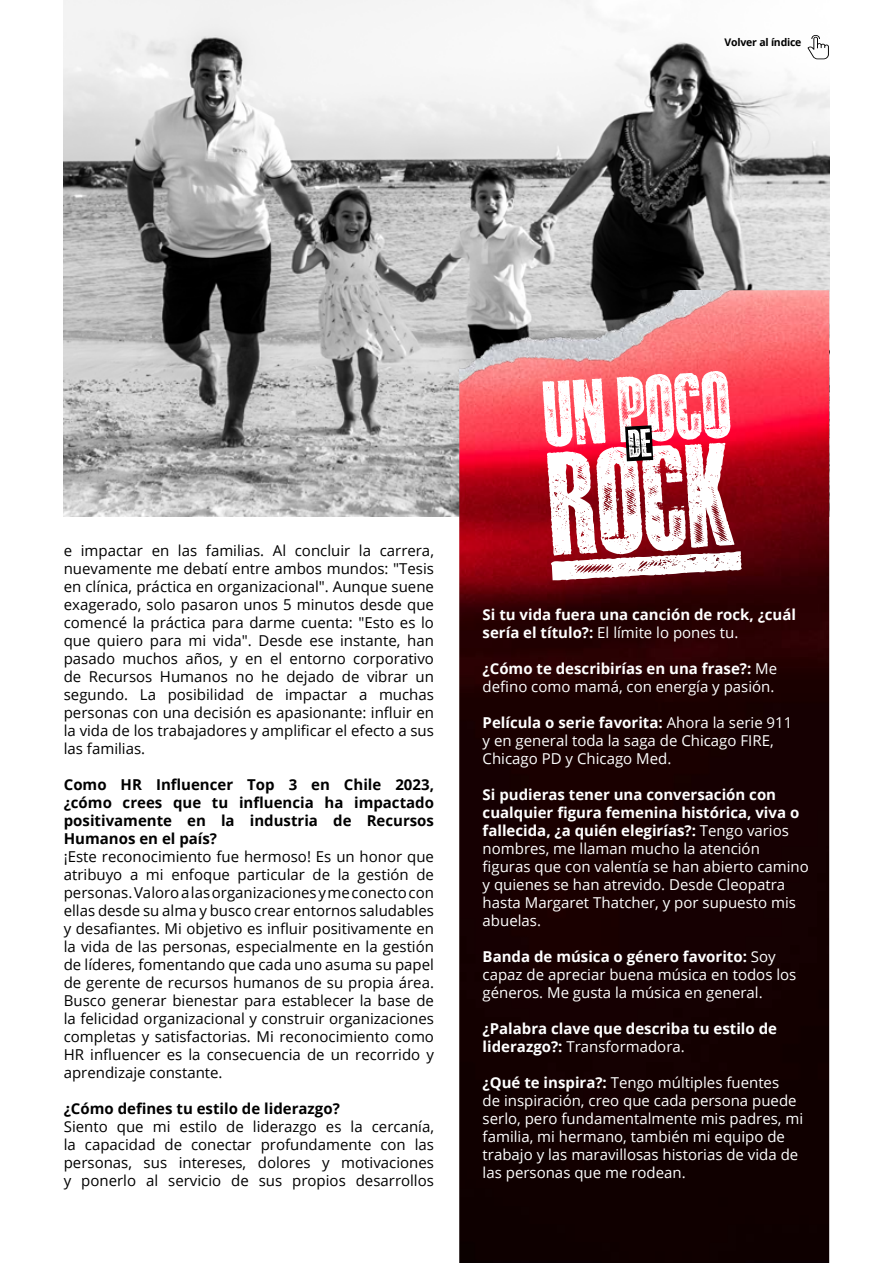
<style>
.page{position:relative;width:893px;height:1263px;background:#fff}
.page>*{position:absolute;margin:0;border:0;box-sizing:border-box;transform-origin:0 0}
.t1{font:15px/18px "Open Sans";color:#000;text-align:justify}
.t2{font:15px/18px "Open Sans";color:#fff}
.t3{font:700 15px/18px "Open Sans";color:#000;text-align:justify}
.t4{font:700 15px/18px "Open Sans";color:#fff}
.t5{font:700 10.5px "Open Sans";letter-spacing:-.02em;color:#000}
.s1{font-weight:400}
.s2{font-weight:700}
</style>
<div class="page">
<img style="left:64px;top:0;width:765px;height:517px">
<img style="left:459px;top:290px;width:370px;height:973px">
<img style="left:459px;top:290px;width:294px;height:101px">
<svg style="left:543px;top:371px;width:199px;height:209px"></svg>
<svg style="left:807px;top:35px;width:22px;height:24px"></svg>
<p class="t5" style="left:725px;top:35px;width:78px">Volver al índice</p>
<p class="t1" style="left:64px;top:541px;width:372px">e impactar en las familias. Al concluir la carrera, nuevamente me debatí entre ambos mundos: "Tesis en clínica, práctica en organizacional". Aunque suene exagerado, solo pasaron unos 5 minutos desde que comencé la práctica para darme cuenta: "Esto es lo que quiero para mi vida". Desde ese instante, han pasado muchos años, y en el entorno corporativo de Recursos Humanos no he dejado de vibrar un segundo. La posibilidad de impactar a muchas personas con una decisión es apasionante: influir en la vida de los trabajadores y amplificar el efecto a sus las familias.</p>
<p class="t3" style="left:64px;top:775px;width:372px">Como HR Influencer Top 3 en Chile 2023, ¿cómo crees que tu influencia ha impactado positivamente en la industria de Recursos Humanos en el país?</p>
<p class="t1" style="left:64px;top:847px;width:372px">¡Este reconocimiento fue hermoso! Es un honor que atribuyo a mi enfoque particular de la gestión de personas. Valoro a las organizaciones y me conecto con ellas desde su alma y busco crear entornos saludables y desafiantes. Mi objetivo es influir positivamente en la vida de las personas, especialmente en la gestión de líderes, fomentando que cada uno asuma su papel de gerente de recursos humanos de su propia área.<br>Busco generar bienestar para establecer la base de la felicidad organizacional y construir organizaciones completas y satisfactorias. Mi reconocimiento como HR influencer es la consecuencia de un recorrido y aprendizaje constante.</p>
<p class="t3" style="left:64px;top:1099px;width:278px">¿Cómo defines tu estilo de liderazgo?</p>
<p class="t1" style="left:64px;top:1117px;width:372px">Siento que mi estilo de liderazgo es la cercanía, la capacidad de conectar profundamente con las personas, sus intereses, dolores y motivaciones y ponerlo al servicio de sus propios desarrollos</p>
<p class="t4" style="left:483px;top:605px;width:315px">Si tu vida fuera una canción de rock, ¿cuál sería el título?: <span class="s1">El límite lo pones tu.</span></p>
<p class="t2" style="left:483px;top:659px;width:296px"><span class="s2">¿Cómo te describirías en una frase?:</span> Me defino como mamá, con energía y pasión.</p>
<p class="t2" style="left:483px;top:713px;width:311px"><span class="s2">Película o serie favorita:</span> Ahora la serie 911 y en general toda la saga de Chicago FIRE,<br>Chicago PD y Chicago Med.</p>
<p class="t2" style="left:483px;top:785px;width:328px"><span class="s2">Si pudieras tener una conversación con cualquier figura femenina histórica, viva o fallecida, ¿a quién elegirías?:</span> Tengo varios nombres, me llaman mucho la atención figuras que con valentía se han abierto camino y quienes se han atrevido. Desde Cleopatra hasta Margaret Thatcher, y por supuesto mis abuelas.</p>
<p class="t2" style="left:483px;top:947px;width:315px"><span class="s2">Banda de música o género favorito:</span> Soy capaz de apreciar buena música en todos los géneros. Me gusta la música en general.</p>
<p class="t4" style="left:483px;top:1019px;width:296px">¿Palabra clave que describa tu estilo de liderazgo?: <span class="s1">Transformadora.</span></p>
<p class="t2" style="left:483px;top:1073px;width:322px"><span class="s2">¿Qué te inspira?:</span> Tengo múltiples fuentes<br>de inspiración, creo que cada persona puede serlo, pero fundamentalmente mis padres, mi familia, mi hermano, también mi equipo de trabajo y las maravillosas historias de vida de las personas que me rodean.</p>
</div>
